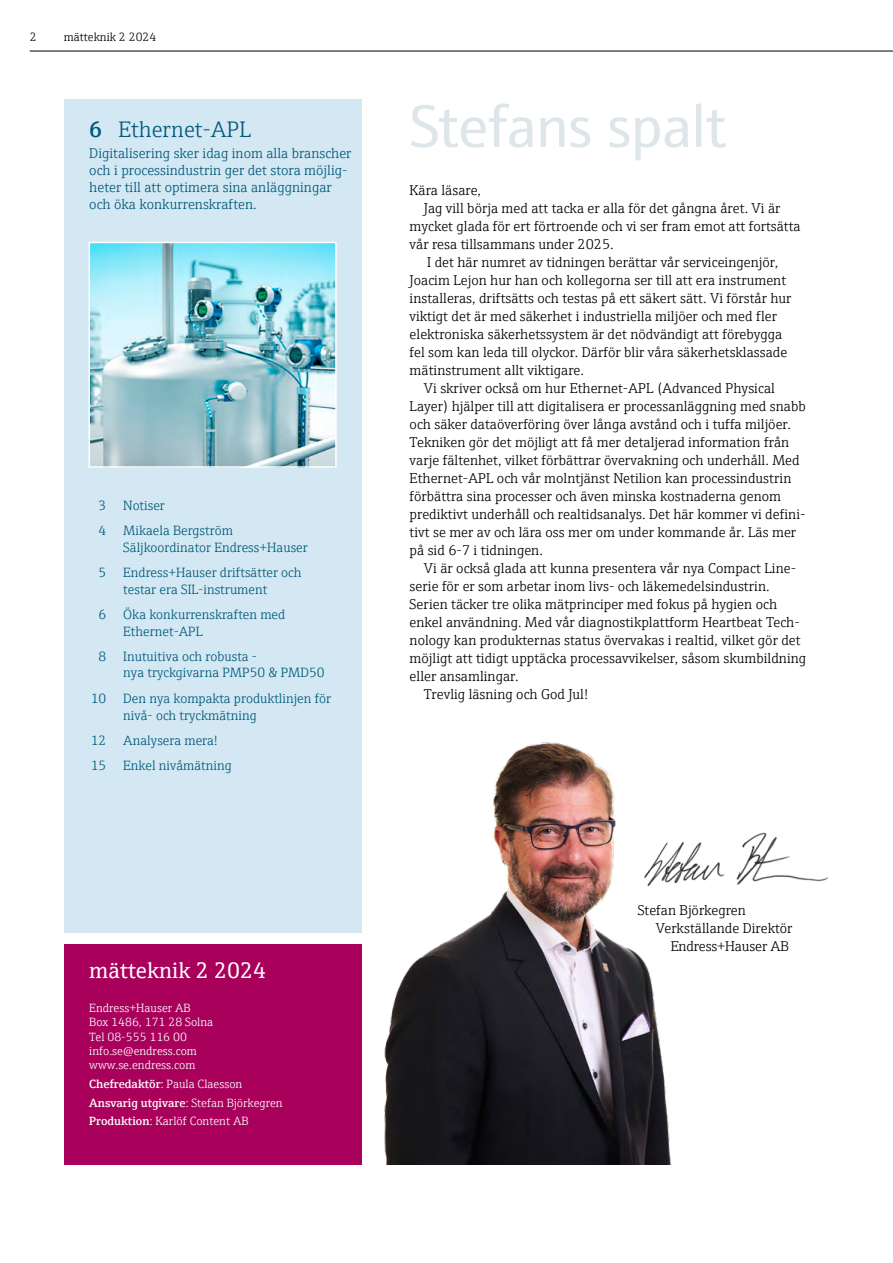
<style>
.page{position:relative;width:893px;height:1263px;background:#fff}
.page>*{position:absolute;margin:0;border:0;box-sizing:border-box;transform-origin:0 0}
.t1{font:60px "E+H Sans";letter-spacing:-.02em;color:#dee6ea}
.t2{font:22.5px "E+H Serif";color:#fff}
.t3{font:300 22.5px "E+H Serif";color:#00597a}
.t4{font:300 14.25px "E+H Serif";color:#000}
.t5{font:300 14.25px/17.1px "E+H Serif";color:#00597a}
.t6{font:300 13.5px/17px "E+H Serif";color:#00597a}
.t7{font:300 12px/14.4px "E+H Serif";color:#fff}
.t8{font:300 12px "E+H Serif";color:#000}
.s1{font-weight:600}
</style>
<div class="page">
<hr style="left:30px;top:51px;width:863px;height:1px;background:#000">
<img style="left:384px;top:742px;width:288px;height:422px">
<div style="left:64px;top:99px;width:297px;height:834px;background:#d3e8f3"></div>
<div style="left:64px;top:944px;width:297px;height:220px;background:#a9005c"></div>
<img style="left:92px;top:245px;width:242px;height:220px">
<div style="left:89px;top:242px;width:248px;height:226px;border:2px solid #fff"></div>
<img style="left:638px;top:825px;width:190px;height:66px">
<p class="t8" style="left:30px;top:29px;width:8px">2</p>
<p class="t8" style="left:64px;top:29px;width:94px">mätteknik 2 2024</p>
<h2 class="t3" style="left:89px;top:113px;width:163px"><span class="s1">6</span> Ethernet-APL</h2>
<p class="t5" style="left:89px;top:144px;width:264px">Digitalisering sker idag inom alla branscher och i processindustrin ger det stora möjlig&shy;heter till att optimera sina anläggningar och öka konkurrenskraften.</p>
<p class="t6" style="left:99px;top:496px;width:9px">3</p>
<p class="t6" style="left:123px;top:496px;width:43px">Notiser</p>
<p class="t6" style="left:99px;top:521px;width:9px">4</p>
<p class="t6" style="left:123px;top:521px;width:186px">Mikaela Bergström<br>Säljkoordinator Endress+Hauser</p>
<p class="t6" style="left:99px;top:563px;width:9px">5</p>
<p class="t6" style="left:123px;top:563px;width:180px">Endress+Hauser driftsätter och testar era SIL-instrument</p>
<p class="t6" style="left:99px;top:605px;width:9px">6</p>
<p class="t6" style="left:123px;top:606px;width:163px;line-height:16.2px">Öka konkurrenskraften med<br>Ethernet-APL</p>
<p class="t6" style="left:99px;top:647px;width:9px">8</p>
<p class="t6" style="left:123px;top:647px;width:203px;line-height:16.2px">Inutuitiva och robusta -<br>nya tryckgivarna PMP50 &amp; PMD50</p>
<p class="t6" style="left:91px;top:689px;width:17px">10</p>
<p class="t6" style="left:123px;top:689px;width:209px">Den nya kompakta produktlinjen för nivå- och tryckmätning</p>
<p class="t6" style="left:91px;top:731px;width:17px">12</p>
<p class="t6" style="left:123px;top:731px;width:96px">Analysera mera!</p>
<p class="t6" style="left:91px;top:756px;width:17px">15</p>
<p class="t6" style="left:123px;top:756px;width:110px">Enkel nivåmätning</p>
<h2 class="t2" style="left:89px;top:953px;width:178px">mätteknik 2 2024</h2>
<p class="t7" style="left:89px;top:1000px;width:125px">Endress+Hauser AB<br>Box 1486, 171 28 Solna<br>Tel 08-555 116 00 info.se@endress.com www.se.endress.com</p>
<p class="t7" style="left:89px;top:1074px;width:195px;line-height:18.6px"><span class="s1">Chefredaktör</span>: Paula Claesson<br><span class="s1">Ansvarig utgivare</span>: Stefan Björkegren<br><span class="s1">Produktion</span>: Karlöf Content AB</p>
<h1 class="t1" style="left:410px;top:81px;width:318px">Stefans spalt</h1>
<p class="t4" style="left:410px;top:180px;width:73px">Kära läsare,</p>
<p class="t4" style="left:424px;top:198px;width:358px">Jag vill börja med att tacka er alla för det gångna året. Vi är</p>
<p class="t4" style="left:410px;top:216px;width:393px">mycket glada för ert förtroende och vi ser fram emot att fortsätta</p>
<p class="t4" style="left:410px;top:234px;width:206px">vår resa tillsammans under 2025.</p>
<p class="t4" style="left:427px;top:252px;width:352px">I det här numret av tidningen berättar vår serviceingenjör,</p>
<p class="t4" style="left:410px;top:270px;width:378px">Joacim Lejon hur han och kollegorna ser till att era instrument</p>
<p class="t4" style="left:410px;top:288px;width:383px">installeras, driftsätts och testas på ett säkert sätt. Vi förstår hur</p>
<p class="t4" style="left:410px;top:306px;width:369px">viktigt det är med säkerhet i industriella miljöer och med fler</p>
<p class="t4" style="left:410px;top:324px;width:374px">elektroniska säkerhetssystem är det nödvändigt att förebygga</p>
<p class="t4" style="left:410px;top:342px;width:379px">fel som kan leda till olyckor. Därför blir våra säkerhetsklassade</p>
<p class="t4" style="left:410px;top:360px;width:176px">mätinstrument allt viktigare.</p>
<p class="t4" style="left:424px;top:378px;width:353px">Vi skriver också om hur Ethernet-APL (Advanced Physical</p>
<p class="t4" style="left:410px;top:396px;width:398px">Layer) hjälper till att digitalisera er processanläggning med snabb</p>
<p class="t4" style="left:410px;top:414px;width:383px">och säker dataöverföring över långa avstånd och i tuffa miljöer.</p>
<p class="t4" style="left:410px;top:432px;width:381px">Tekniken gör det möjligt att få mer detaljerad information från</p>
<p class="t4" style="left:410px;top:450px;width:392px">varje fältenhet, vilket förbättrar övervakning och underhåll. Med</p>
<p class="t4" style="left:410px;top:468px;width:383px">Ethernet-APL och vår molntjänst Netilion kan processindustrin</p>
<p class="t4" style="left:410px;top:486px;width:373px">förbättra sina processer och även minska kostnaderna genom</p>
<p class="t4" style="left:410px;top:504px;width:397px">prediktivt underhåll och realtidsanalys. Det här kommer vi defini-</p>
<p class="t4" style="left:410px;top:522px;width:388px">tivt se mer av och lära oss mer om under kommande år. Läs mer</p>
<p class="t4" style="left:410px;top:540px;width:135px">på sid 6-7 i tidningen.</p>
<p class="t4" style="left:424px;top:558px;width:374px">Vi är också glada att kunna presentera vår nya Compact Line-</p>
<p class="t4" style="left:410px;top:576px;width:362px">serie för er som arbetar inom livs- och läkemedelsindustrin.</p>
<p class="t4" style="left:410px;top:594px;width:369px">Serien täcker tre olika mätprinciper med fokus på hygien och</p>
<p class="t4" style="left:410px;top:612px;width:392px">enkel användning. Med vår diagnostikplattform Heartbeat Tech-</p>
<p class="t4" style="left:410px;top:630px;width:393px">nology kan produkternas status övervakas i realtid, vilket gör det</p>
<p class="t4" style="left:410px;top:648px;width:398px">möjligt att tidigt upptäcka processavvikelser, såsom skumbildning</p>
<p class="t4" style="left:410px;top:666px;width:111px">eller ansamlingar.</p>
<p class="t4" style="left:424px;top:684px;width:166px">Trevlig läsning och God Jul!</p>
<p class="t4" style="left:638px;top:900px;width:110px">Stefan Björkegren</p>
<p class="t4" style="left:656px;top:918px;width:138px">Verkställande Direktör</p>
<p class="t4" style="left:671px;top:936px;width:120px">Endress+Hauser AB</p>
</div>
